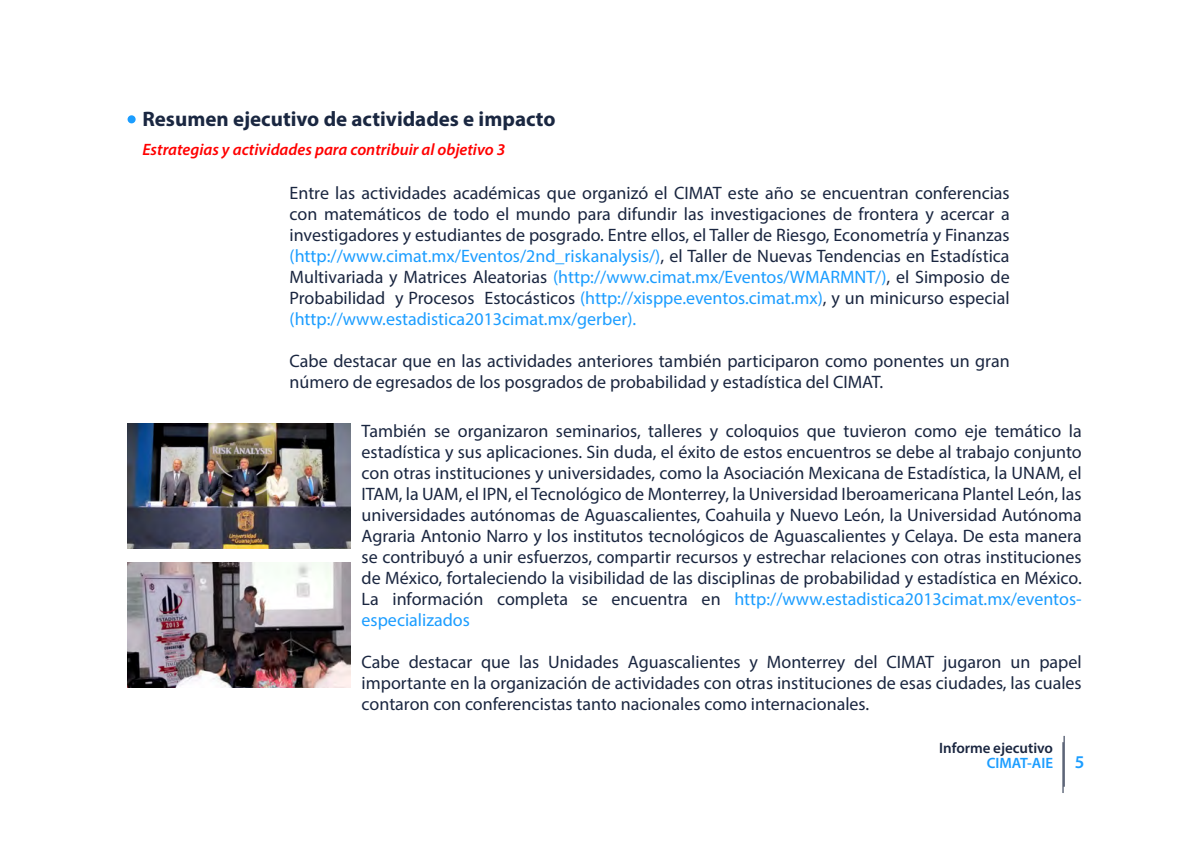
<style>
.page{position:relative;width:1188px;height:851px;background:#fff}
.page>*{position:absolute;margin:0;border:0;box-sizing:border-box;transform-origin:0 0}
.t1{font:700 21px "Myriad Pro";color:#1a2741}
.t2{font:18px/21px "Myriad Pro";color:#1a2640;text-align:justify}
.t3{font:600 18px "Myriad Pro";color:#1b9dff}
.t4{font:italic 600 16.5px "Myriad Pro";color:#f00}
.t5{font:600 15px "Myriad Pro";color:#1a2640}
.t6{font:600 15px "Myriad Pro";color:#1b9dff}
.s1{color:#1b9dff}
</style>
<div class="page">
<div style="left:128px;top:115px;width:8px;height:8px;background:#1b9dff;border-radius:50%"></div>
<hr style="left:1063px;top:742px;width:1px;height:50px;background:#1a2640">
<hr style="left:1064px;top:735px;width:1px;height:51px;background:#1a2640">
<img style="left:128px;top:423px;width:222px;height:125px">
<img style="left:128px;top:562px;width:222px;height:125px">
<p class="t1" style="left:142px;top:106px;width:415px">Resumen ejecutivo de actividades e impacto</p>
<p class="t4" style="left:142px;top:139px;width:365px">Estrategias y actividades para contribuir al objetivo 3</p>
<p class="t2" style="left:290px;top:182px;width:722px">Entre las actividades académicas que organizó el CIMAT este año se encuentran conferencias con matemáticos de todo el mundo para difundir las investigaciones de frontera y acercar a investigadores y estudiantes de posgrado. Entre ellos, el Taller de Riesgo, Econometría y Finanzas <span class="s1">(http://www.cimat.mx/Eventos/2nd_riskanalysis/)</span>, el Taller de Nuevas Tendencias en Estadística Multivariada y Matrices Aleatorias <span class="s1">(http://www.cimat.mx/Eventos/WMARMNT/)</span>, el Simposio de Probabilidad y Procesos Estocásticos <span class="s1">(http://xisppe.eventos.cimat.mx)</span>, y un minicurso especial <span class="s1">(http://www.estadistica2013cimat.mx/gerber).</span></p>
<p class="t2" style="left:290px;top:350px;width:722px">Cabe destacar que en las actividades anteriores también participaron como ponentes un gran número de egresados de los posgrados de probabilidad y estadística del CIMAT.</p>
<p class="t2" style="left:362px;top:420px;width:722px">También se organizaron seminarios, talleres y coloquios que tuvieron como eje temático la estadística y sus aplicaciones. Sin duda, el éxito de estos encuentros se debe al trabajo conjunto con otras instituciones y universidades, como la Asociación Mexicana de Estadística, la UNAM, el ITAM, la UAM, el IPN, el Tecnológico de Monterrey, la Universidad Iberoamericana Plantel León, las universidades autónomas de Aguascalientes, Coahuila y Nuevo León, la Universidad Autónoma Agraria Antonio Narro y los institutos tecnológicos de Aguascalientes y Celaya. De esta manera se contribuyó a unir esfuerzos, compartir recursos y estrechar relaciones con otras instituciones de México, fortaleciendo la visibilidad de las disciplinas de probabilidad y estadística en México.<br>La información completa se encuentra en <span class="s1">http://www.estadistica2013cimat.mx/eventos&shy;especializados</span></p>
<p class="t2" style="left:362px;top:651px;width:722px">Cabe destacar que las Unidades Aguascalientes y Monterrey del CIMAT jugaron un papel importante en la organización de actividades con otras instituciones de esas ciudades, las cuales contaron con conferencistas tanto nacionales como internacionales.</p>
<p class="t5" style="left:939px;top:738px;width:115px">Informe ejecutivo</p>
<p class="t6" style="left:987px;top:753px;width:68px">CIMAT-AIE</p>
<p class="t3" style="left:1075px;top:750px;width:11px">5</p>
</div>
